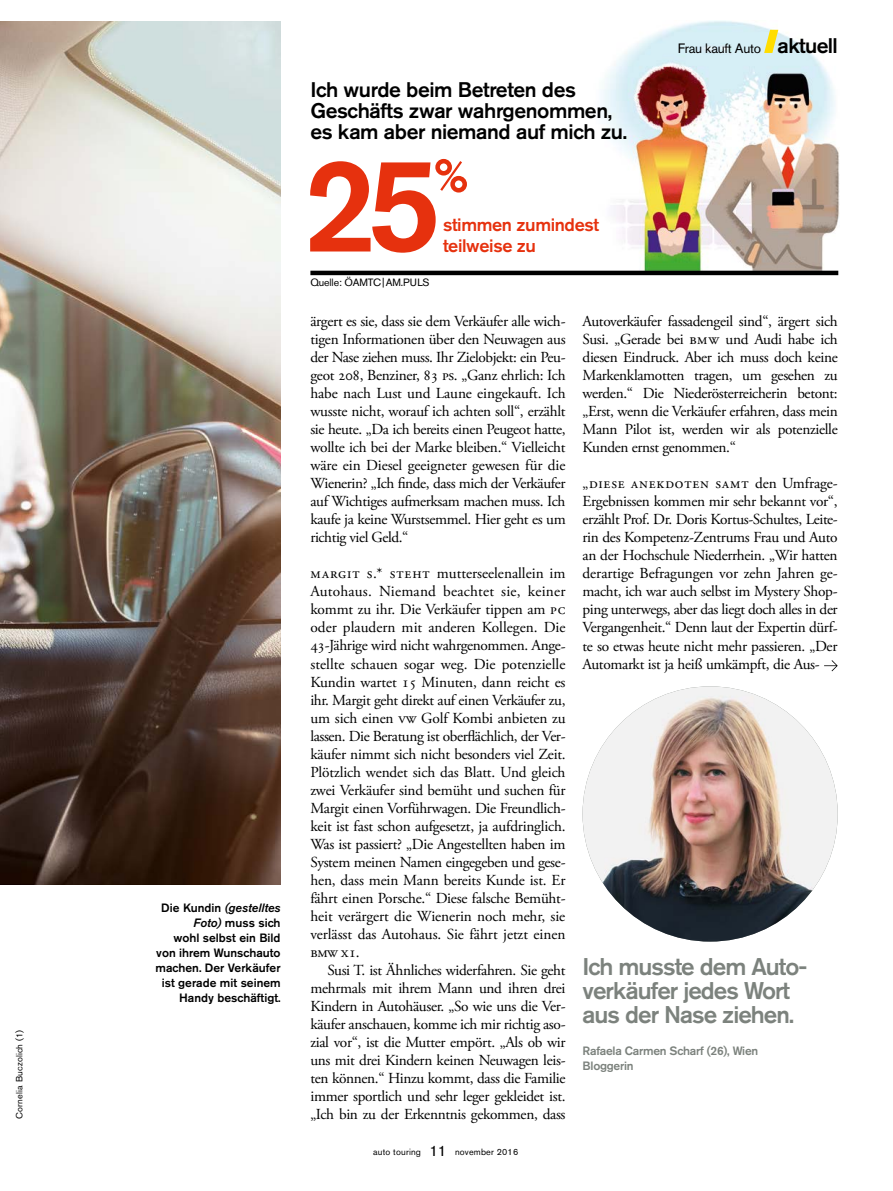
<style>
.page{position:relative;width:893px;height:1191px;background:#fff}
.page>*{position:absolute;margin:0;border:0;box-sizing:border-box;transform-origin:0 0}
.t1{font:500 131.55px "Akzidenz Grotesk BE";color:#e6310e}
.t2{font:500 24px/24px "Akzidenz Grotesk BE";letter-spacing:-.04em;color:#7c827d}
.t3{font:500 21px/21px "Akzidenz Grotesk BE";letter-spacing:-.02em;color:#000}
.t4{font:500 18px/21px "Akzidenz Grotesk BE";letter-spacing:-.02em;color:#e6310e}
.t5{font:15.3px/18px "Adobe Garamond Pro";letter-spacing:-.04em;color:#000;text-align:justify}
.t6{font:13.5px "Akzidenz Grotesk BE";letter-spacing:-.02em;color:#000}
.t7{font:500 12px/15px "Akzidenz Grotesk BE";color:#000;text-align:right}
.t8{font:500 12px/15px "Akzidenz Grotesk BE";letter-spacing:-.02em;color:#7c827d}
.t9{font:10.5px "Akzidenz Grotesk BE";letter-spacing:-.01em;color:#000}
.t10{font:9px "Akzidenz Grotesk BE";letter-spacing:.02em;color:#000}
.s1{font-style:italic}
.s2{font-weight:500;font-size:21px}
.s3{font-size:15px}
</style>
<div class="page">
<img style="left:594px;top:21px;width:245px;height:254px">
<svg style="left:764px;top:30px;width:14px;height:23px"></svg>
<svg style="left:824px;top:660px;width:14px;height:11px"></svg>
<img style="left:0;top:21px;width:281px;height:863px">
<img style="left:583px;top:686px;width:255px;height:255px;border-radius:128px">
<div style="left:435px;top:159px;width:17px;height:16px;border:4px solid #e6310e;border-radius:50%"></div>
<div style="left:450px;top:176px;width:17px;height:16px;border:4px solid #e6310e;border-radius:50%"></div>
<svg style="left:438px;top:159px;width:26px;height:34px"></svg>
<hr style="left:310px;top:271px;width:528px;height:4px;background:#000">
<p class="t10" style="left:14px;top:1118px;width:90px;rotate:-90deg">Cornelia Buczolich (1)</p>
<p class="t7" style="left:156px;top:899px;width:127px">Die Kundin <span class="s1">(gestelltes<br>Foto)</span> muss sich<br>wohl selbst ein Bild von ihrem Wunschauto machen. Der Verkäufer ist gerade mit seinem<br>Handy beschäftigt.</p>
<h3 class="t3" style="left:310px;top:78px;width:318px">Ich wurde beim Betreten des<br>Geschäfts zwar wahrgenommen, es kam aber niemand auf mich zu.</h3>
<h1 class="t1" style="left:303px;top:125px;width:140px">25</h1>
<p class="t4" style="left:443px;top:213px;width:158px">stimmen zumindest teilweise zu</p>
<p class="t9" style="left:310px;top:276px;width:121px">Quelle: ÖAMTC|AM.PULS</p>
<p class="t6" style="left:678px;top:40px;width:161px">Frau kauft Auto <span class="s2">aktuell</span></p>
<p class="t5" style="left:310px;top:313px;width:257px">ärgert es sie, dass sie dem Verkäufer alle wich&shy;tigen Informationen über den Neuwagen aus der Nase ziehen muss. Ihr Zielobjekt: ein Peu&shy;geot 208, Benziner, 83 ps. „Ganz ehrlich: Ich habe nach Lust und Laune eingekauft. Ich wusste nicht, worauf ich achten soll“, erzählt sie heute. „Da ich bereits einen Peugeot hatte, wollte ich bei der Marke bleiben.“ Vielleicht wäre ein Diesel geeigneter gewesen für die Wienerin? „Ich finde, dass mich der Verkäufer auf Wichtiges aufmerksam machen muss. Ich kaufe ja keine Wurstsemmel. Hier geht es um richtig viel Geld.“</p>
<p class="t5" style="left:310px;top:565px;width:257px">margit s.* steht mutterseelenallein im Autohaus. Niemand beachtet sie, keiner kommt zu ihr. Die Verkäufer tippen am pc oder plaudern mit anderen Kollegen. Die 43-Jährige wird nicht wahrgenommen. Ange&shy;stellte schauen sogar weg. Die potenzielle Kundin wartet 15 Minuten, dann reicht es ihr. Margit geht direkt auf einen Verkäufer zu, um sich einen vw Golf Kombi anbieten zu lassen. Die Beratung ist oberflächlich, der Ver&shy;käufer nimmt sich nicht besonders viel Zeit.<br>Plötzlich wendet sich das Blatt. Und gleich zwei Verkäufer sind bemüht und suchen für Margit einen Vorführwagen. Die Freundlich&shy;keit ist fast schon aufgesetzt, ja aufdringlich.<br>Was ist passiert? „Die Angestellten haben im System meinen Namen eingegeben und gese&shy;hen, dass mein Mann bereits Kunde ist. Er fährt einen Porsche.“ Diese falsche Bemüht&shy;heit verärgert die Wienerin noch mehr, sie verlässt das Autohaus. Sie fährt jetzt einen bmw x1.</p>
<p class="t5" style="left:310px;top:961px;width:257px;text-indent:17px">Susi T. ist Ähnliches widerfahren. Sie geht mehrmals mit ihrem Mann und ihren drei Kindern in Autohäuser. „So wie uns die Ver&shy;käufer anschauen, komme ich mir richtig aso&shy;zial vor“, ist die Mutter empört. „Als ob wir uns mit drei Kindern keinen Neuwagen leis&shy;ten können.“ Hinzu kommt, dass die Familie immer sportlich und sehr leger gekleidet ist. „Ich bin zu der Erkenntnis gekommen, dass</p>
<p class="t10" style="left:373px;top:1146px;width:147px">auto touring <span class="s3">11</span> november 2016</p>
<p class="t5" style="left:583px;top:313px;width:257px">Autoverkäufer fassadengeil sind“, ärgert sich Susi. „Gerade bei bmw und Audi habe ich diesen Eindruck. Aber ich muss doch keine Markenklamotten tragen, um gesehen zu werden.“ Die Niederösterreicherin betont: „Erst, wenn die Verkäufer erfahren, dass mein Mann Pilot ist, werden wir als potenzielle Kunden ernst genommen.“</p>
<p class="t5" style="left:583px;top:475px;width:257px">„diese anekdoten samt den Umfrage-Ergebnissen kommen mir sehr bekannt vor“, erzählt Prof. Dr. Doris Kortus-Schultes, Leite&shy;rin des Kompetenz-Zentrums Frau und Auto an der Hochschule Niederrhein. „Wir hatten derartige Befragungen vor zehn Jahren ge&shy;macht, ich war auch selbst im Mystery Shop&shy;ping unterwegs, aber das liegt doch alles in der Vergangenheit.“ Denn laut der Expertin dürf&shy;te so etwas heute nicht mehr passieren. „Der Automarkt ist ja heiß umkämpft, die Aus-</p>
<h2 class="t2" style="left:583px;top:953px;width:226px">Ich musste dem Auto&shy;verkäufer jedes Wort aus der Nase ziehen.</h2>
<p class="t8" style="left:583px;top:1042px;width:177px">Rafaela Carmen Scharf (26), Wien<br>Bloggerin</p>
</div>
